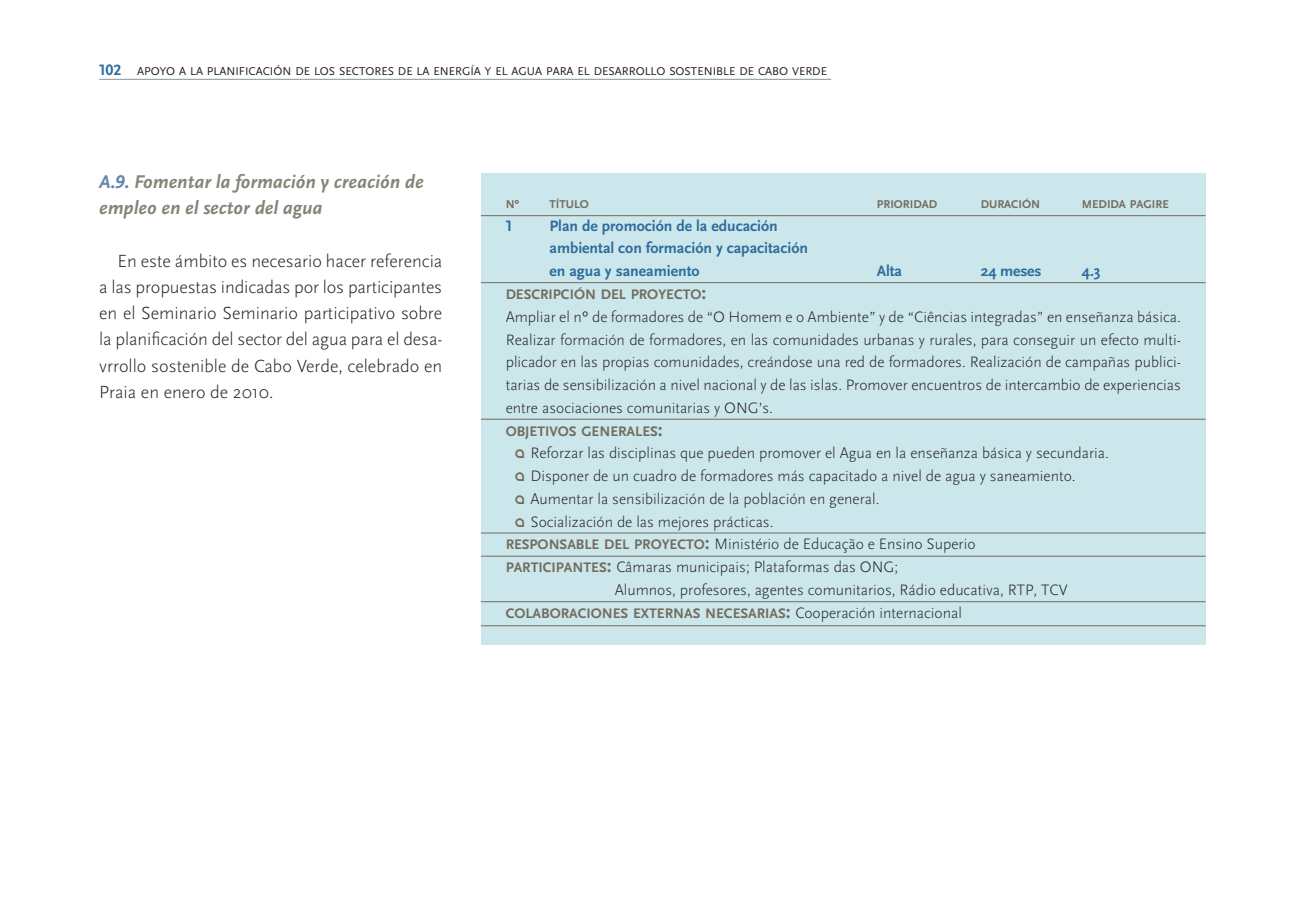
<style>
.page{position:relative;width:1290px;height:913px;background:#fff}
.page>*{position:absolute;margin:0;border:0;box-sizing:border-box;transform-origin:0 0}
.t1{font:italic 700 19.25px/26.2px "Scala Sans Pro";color:#868478}
.t2{font:300 18.38px/26.2px "Scala Sans Pro";color:#231f20;text-align:justify}
.t3{font:300 15.75px/22.8px "Scala Sans Pro";color:#231f20;text-align:justify}
.t4{font:700 15.75px/22.8px "Scala Sans Pro";color:#2f6c9c}
.t5{font:700 14.35px "Scala Sans Pro";color:#736c5d}
.t6{font:11.9px "Scala Sans Pro";color:#231f20}
.t7{font:700 11.9px "Scala Sans Pro";color:#736c5d}
.s1{font-weight:700;font-size:15.75px;color:#2f6c9c}
.s2{color:#6584ae}
.s3{font-size:19.25px}
.s4{font-family:"REZ";font-weight:400;font-size:19.25px;color:#736c5d}
.s5{font-weight:700;font-size:14.35px;color:#736c5d}
.s6{font-weight:700;font-size:19.25px;color:#736c5d}
.s7{font-weight:300;font-size:15.75px;color:#231f20}
</style>
<div class="page">
<hr style="left:99px;top:79px;width:732px;height:1px;background:#97a9b0">
<div style="left:481px;top:174px;width:724px;height:471px;background:#cbe7ec"></div>
<hr style="left:481px;top:215px;width:724px;height:1px;background:#736c5d">
<hr style="left:481px;top:282px;width:724px;height:1px;background:#736c5d">
<hr style="left:481px;top:419px;width:724px;height:1px;background:#736c5d">
<hr style="left:481px;top:532px;width:724px;height:1px;background:#736c5d">
<hr style="left:481px;top:556px;width:724px;height:1px;background:#736c5d">
<hr style="left:481px;top:601px;width:724px;height:1px;background:#736c5d">
<hr style="left:481px;top:625px;width:724px;height:1px;background:#736c5d">
<p class="t6" style="left:99px;top:67px;width:729px"><span class="s1">102</span> APOYO A LA PLANIFICACIÓN DE LOS SECTORES DE LA ENERGÍA Y EL AGUA PARA EL DESARROLLO SOSTENIBLE DE CABO VERDE</p>
<p class="t1" style="left:99px;top:170px;width:326px"><span class="s2">A.9.</span> Fomentar la formación y creación de empleo en el sector del agua</p>
<p class="t2" style="left:99px;top:249px;width:345px;text-indent:18px">En este ámbito es necesario hacer referencia a las propuestas indicadas por los participantes en el Seminario Seminario participativo sobre la planificación del sector del agua para el desa - vrrollo sostenible de Cabo Verde, celebrado en Praia en enero de 2010.</p>
<p class="t7" style="left:506px;top:200px;width:15px">Nº</p>
<p class="t7" style="left:549px;top:200px;width:41px">TÍTULO</p>
<p class="t7" style="left:877px;top:200px;width:62px">PRIORIDAD</p>
<p class="t7" style="left:981px;top:200px;width:61px">DURACIÓN</p>
<p class="t7" style="left:1082px;top:200px;width:88px">MEDIDA PAGIRE</p>
<p class="t4" style="left:506px;top:216px;width:8px">1</p>
<p class="t4" style="left:549px;top:216px;width:260px">Plan de promoción de la educación ambiental con formación y capacitación en agua y saneamiento</p>
<p class="t4" style="left:877px;top:261px;width:27px">Alta</p>
<p class="t4" style="left:981px;top:261px;width:62px">24 meses</p>
<p class="t4" style="left:1082px;top:261px;width:20px">4.3</p>
<p class="t5" style="left:506px;top:289px;width:202px">DESCRIPCIÓN DEL PROYECTO<span class="s3">:</span></p>
<p class="t3" style="left:506px;top:307px;width:677px">Ampliar el nº de formadores de “O Homem e o Ambiente” y de “Ciências integradas” en enseñanza básica.<br>Realizar formación de formadores, en las comunidades urbanas y rurales, para conseguir un efecto multi&shy;plicador en las propias comunidades, creándose una red de formadores. Realización de campañas publici&shy;tarias de sensibilización a nivel nacional y de las islas. Promover encuentros de intercambio de experiencias entre asociaciones comunitarias y ONG’s.</p>
<p class="t5" style="left:506px;top:426px;width:158px">OBJETIVOS GENERALES<span class="s3">:</span></p>
<p class="t3" style="left:516px;top:443px;width:595px"><span class="s4">a</span> Reforzar las disciplinas que pueden promover el Agua en la enseñanza básica y secundaria.</p>
<p class="t3" style="left:516px;top:466px;width:561px"><span class="s4">a</span> Disponer de un cuadro de formadores más capacitado a nivel de agua y saneamiento.</p>
<p class="t3" style="left:516px;top:489px;width:365px"><span class="s4">a</span> Aumentar la sensibilización de la población en general.</p>
<p class="t3" style="left:516px;top:512px;width:259px"><span class="s4">a</span> Socialización de las mejores prácticas.</p>
<p class="t3" style="left:506px;top:534px;width:471px"><span class="s5">RESPONSABLE DEL PROYECTO</span><span class="s6">:</span> Ministério de Educação e Ensino Superio</p>
<p class="t3" style="left:506px;top:557px;width:394px"><span class="s5">PARTICIPANTES</span><span class="s6">:</span> Câmaras municipais; Plataformas das ONG;</p>
<p class="t3" style="left:615px;top:580px;width:454px">Alumnos, profesores, agentes comunitarios, Rádio educativa, RTP, TCV</p>
<p class="t5" style="left:506px;top:608px;width:458px">COLABORACIONES EXTERNAS NECESARIAS<span class="s3">:</span> <span class="s7">Cooperación internacional</span></p>
</div>
